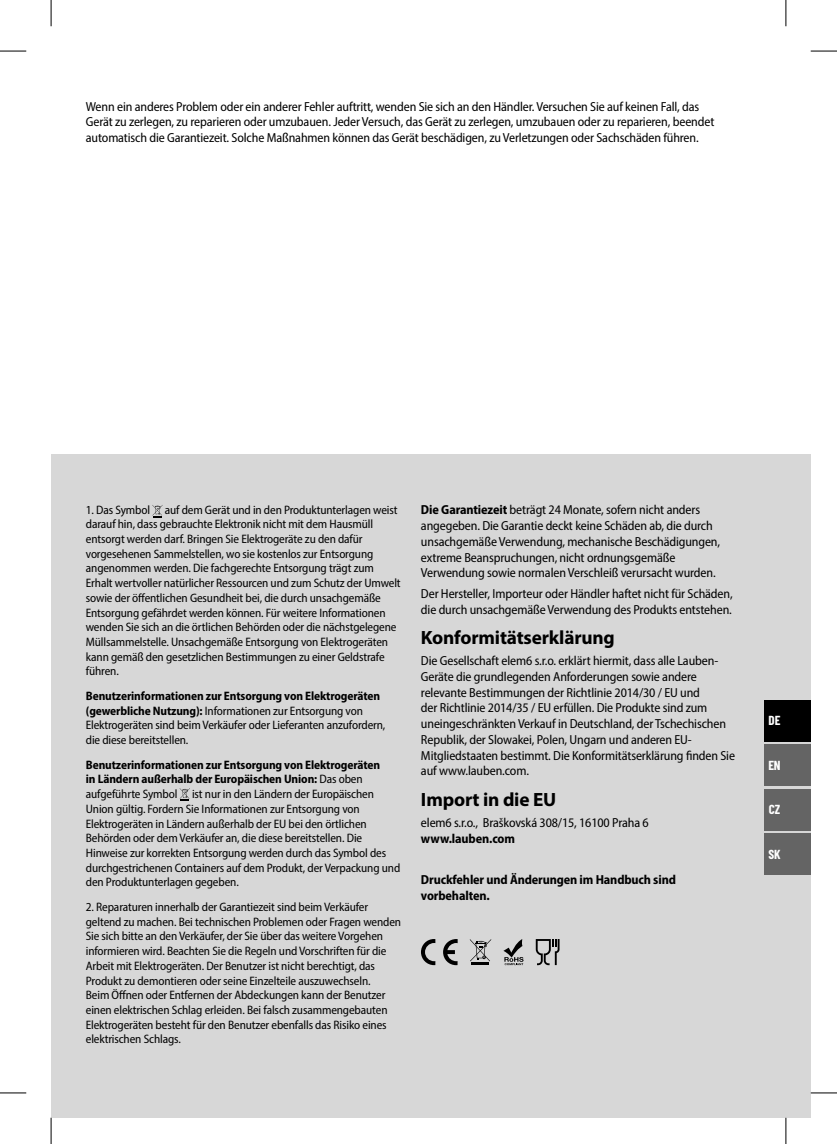
<style>
.page{position:relative;width:837px;height:1144px;background:#fff}
.page>*{position:absolute;margin:0;border:0;box-sizing:border-box;transform-origin:0 0}
.t1{font:700 19.25px "Myriad Pro";letter-spacing:-.01em;color:#000}
.t2{font:semi-condensed 13.12px/15.8px "Myriad Pro";letter-spacing:-.01em;color:#000}
.t3{font:700 semi-condensed 13.12px/15.8px "Myriad Pro";letter-spacing:-.01em;color:#000}
.t4{font:700 13.12px "Barlow Condensed";letter-spacing:-.01em;color:#fff}
.t5{font:semi-condensed 12.25px/14.7px "Myriad Pro";letter-spacing:-.01em;color:#000}
.s1{font-weight:700}
</style>
<div class="page">
<div style="left:51px;top:454px;width:759px;height:664px;background:#d7d7d7"></div>
<svg style="left:152px;top:505px;width:10px;height:12px"></svg>
<svg style="left:180px;top:788px;width:10px;height:13px"></svg>
<svg style="left:443px;top:939px;width:14px;height:26px"></svg>
<svg style="left:421px;top:939px;width:14px;height:26px"></svg>
<hr style="left:471px;top:962px;width:18px;height:3px;background:#000">
<svg style="left:469px;top:939px;width:22px;height:22px"></svg>
<svg style="left:535px;top:939px;width:24px;height:26px"></svg>
<svg style="left:503px;top:939px;width:20px;height:26px"></svg>
<div style="left:764px;top:700px;width:46px;height:41px;background:#000"></div>
<div style="left:764px;top:744px;width:46px;height:42px;background:#646464"></div>
<div style="left:764px;top:789px;width:46px;height:42px;background:#646464"></div>
<div style="left:764px;top:833px;width:46px;height:42px;background:#646464"></div>
<div style="left:763px;top:700px;width:21px;height:41px;background:#000"></div>
<div style="left:763px;top:744px;width:21px;height:42px;background:#646464"></div>
<div style="left:763px;top:789px;width:21px;height:42px;background:#646464"></div>
<div style="left:763px;top:833px;width:21px;height:42px;background:#646464"></div>
<svg style="left:0;top:51px;width:26px;height:1px"></svg>
<svg style="left:810px;top:51px;width:26px;height:1px"></svg>
<svg style="left:0;top:1092px;width:26px;height:1px"></svg>
<svg style="left:810px;top:1092px;width:26px;height:1px"></svg>
<svg style="left:51px;top:0;width:1px;height:26px"></svg>
<svg style="left:51px;top:1118px;width:1px;height:26px"></svg>
<svg style="left:785px;top:0;width:1px;height:26px"></svg>
<svg style="left:785px;top:1118px;width:1px;height:26px"></svg>
<p class="t2" style="left:86px;top:98px;width:630px">Wenn ein anderes Problem oder ein anderer Fehler auftritt, wenden Sie sich an den Händler. Versuchen Sie auf keinen Fall, das<br>Gerät zu zerlegen, zu reparieren oder umzubauen. Jeder Versuch, das Gerät zu zerlegen, umzubauen oder zu reparieren, beendet automatisch die Garantiezeit. Solche Maßnahmen können das Gerät beschädigen, zu Verletzungen oder Sachschäden führen.</p>
<p class="t5" style="left:86px;top:502px;width:316px">1. Das Symbol auf dem Gerät und in den Produktunterlagen weist darauf hin, dass gebrauchte Elektronik nicht mit dem Hausmüll entsorgt werden darf. Bringen Sie Elektrogeräte zu den dafür vorgesehenen Sammelstellen, wo sie kostenlos zur Entsorgung angenommen werden. Die fachgerechte Entsorgung trägt zum Erhalt wertvoller natürlicher Ressourcen und zum Schutz der Umwelt sowie der öffentlichen Gesundheit bei, die durch unsachgemäße Entsorgung gefährdet werden können. Für weitere Informationen wenden Sie sich an die örtlichen Behörden oder die nächstgelegene Müllsammelstelle. Unsachgemäße Entsorgung von Elektrogeräten kann gemäß den gesetzlichen Bestimmungen zu einer Geldstrafe führen.</p>
<p class="t5" style="left:86px;top:688px;width:301px"><span class="s1">Benutzerinformationen zur Entsorgung von Elektrogeräten (gewerbliche Nutzung):</span> Informationen zur Entsorgung von Elektrogeräten sind beim Verkäufer oder Lieferanten anzufordern, die diese bereitstellen.</p>
<p class="t5" style="left:86px;top:757px;width:316px"><span class="s1">Benutzerinformationen zur Entsorgung von Elektrogeräten<br>in Ländern außerhalb der Europäischen Union:</span> Das oben aufgeführte Symbol ist nur in den Ländern der Europäischen Union gültig. Fordern Sie Informationen zur Entsorgung von Elektrogeräten in Ländern außerhalb der EU bei den örtlichen Behörden oder dem Verkäufer an, die diese bereitstellen. Die Hinweise zur korrekten Entsorgung werden durch das Symbol des durchgestrichenen Containers auf dem Produkt, der Verpackung und den Produktunterlagen gegeben.</p>
<p class="t5" style="left:86px;top:899px;width:316px">2. Reparaturen innerhalb der Garantiezeit sind beim Verkäufer geltend zu machen. Bei technischen Problemen oder Fragen wenden Sie sich bitte an den Verkäufer, der Sie über das weitere Vorgehen informieren wird. Beachten Sie die Regeln und Vorschriften für die Arbeit mit Elektrogeräten. Der Benutzer ist nicht berechtigt, das Produkt zu demontieren oder seine Einzelteile auszuwechseln.<br>Beim Öffnen oder Entfernen der Abdeckungen kann der Benutzer einen elektrischen Schlag erleiden. Bei falsch zusammengebauten Elektrogeräten besteht für den Benutzer ebenfalls das Risiko eines elektrischen Schlags.</p>
<p class="t2" style="left:421px;top:502px;width:300px"><span class="s1">Die Garantiezeit</span> beträgt 24 Monate, sofern nicht anders angegeben. Die Garantie deckt keine Schäden ab, die durch unsachgemäße Verwendung, mechanische Beschädigungen, extreme Beanspruchungen, nicht ordnungsgemäße Verwendung sowie normalen Verschleiß verursacht wurden.</p>
<p class="t2" style="left:421px;top:586px;width:313px">Der Hersteller, Importeur oder Händler haftet nicht für Schäden, die durch unsachgemäße Verwendung des Produkts entstehen.</p>
<h1 class="t1" style="left:421px;top:625px;width:195px">Konformitätserklärung</h1>
<p class="t2" style="left:421px;top:653px;width:315px">Die Gesellschaft elem6 s.r.o. erklärt hiermit, dass alle Lauben-Geräte die grundlegenden Anforderungen sowie andere relevante Bestimmungen der Richtlinie 2014/30 / EU und<br>der Richtlinie 2014/35 / EU erfüllen. Die Produkte sind zum uneingeschränkten Verkauf in Deutschland, der Tschechischen Republik, der Slowakei, Polen, Ungarn und anderen EU-Mitgliedstaaten bestimmt. Die Konformitätserklärung finden Sie auf www.lauben.com.</p>
<h1 class="t1" style="left:421px;top:787px;width:137px">Import in die EU</h1>
<p class="t2" style="left:421px;top:814px;width:229px">elem6 s.r.o., Braškovská 308/15, 16100 Praha 6</p>
<p class="t3" style="left:421px;top:830px;width:95px">www.lauben.com</p>
<p class="t3" style="left:421px;top:871px;width:256px">Druckfehler und Änderungen im Handbuch sind vorbehalten.</p>
<p class="t4" style="left:768px;top:711px;width:13px">DE</p>
<p class="t4" style="left:768px;top:756px;width:14px">EN</p>
<p class="t4" style="left:768px;top:800px;width:13px">CZ</p>
<p class="t4" style="left:768px;top:845px;width:14px">SK</p>
</div>
